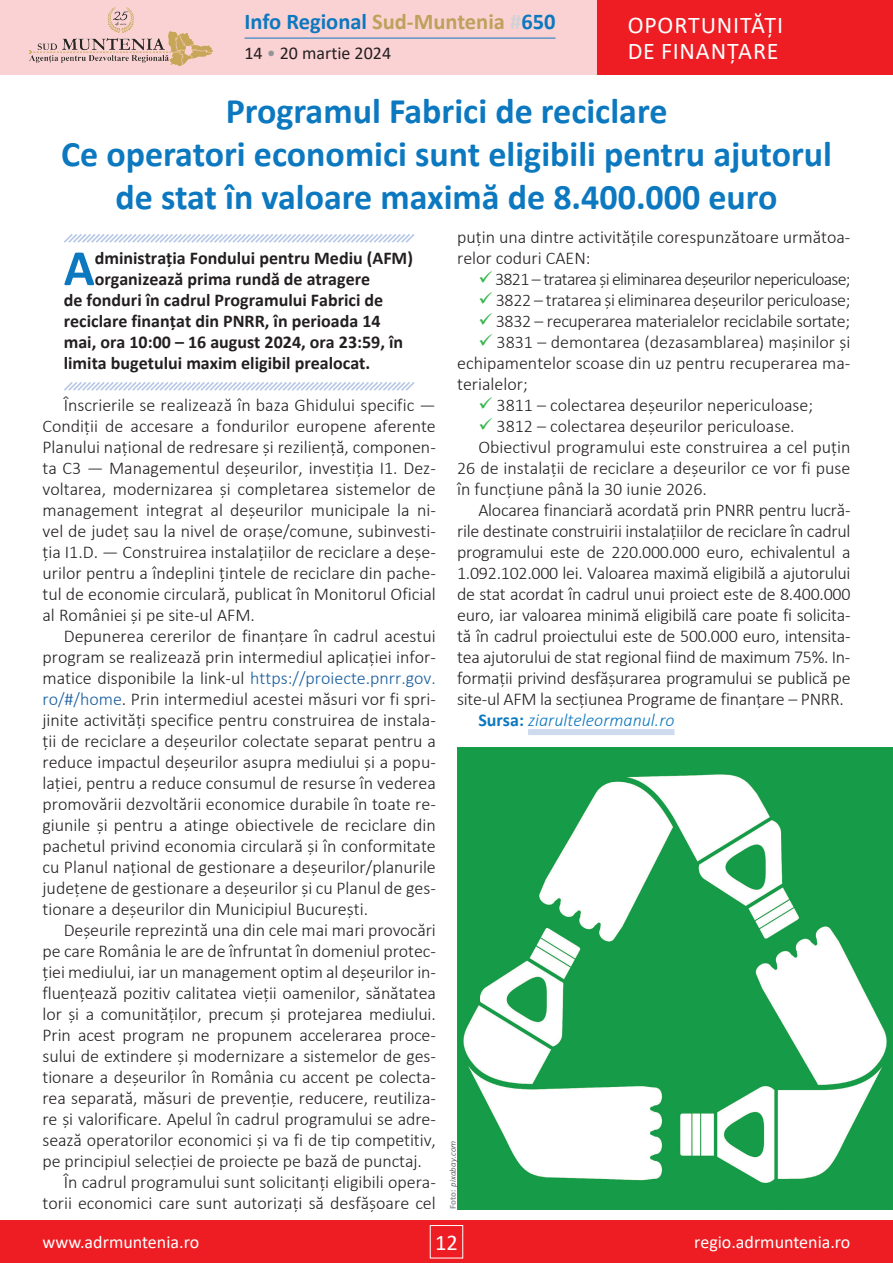
<style>
.page{position:relative;width:893px;height:1263px;background:#fff}
.page>*{position:absolute;margin:0;border:0;box-sizing:border-box;transform-origin:0 0}
.t1{font:700 51.15px "Calibri";color:#0c78bf}
.t2{font:700 36px/43.2px "Calibri";color:#0c78bf;text-align:center}
.t3{font:24px/25.5px "Calibri";letter-spacing:.035em;color:#fff}
.t4{font:700 22.5px "Calibri";color:#0c78bf}
.t5{font:22.5px "Calibri";color:#fff}
.t6{font:300 18px/21px "Calibri";letter-spacing:-.005em;color:#231f20;text-align:justify}
.t7{font:700 18px "Calibri";color:#231f20}
.t8{font:300 18px "Calibri";letter-spacing:-.04em;color:#231f20}
.t9{font:18px "Calibri";color:#fff}
.t10{font:italic 300 18px "Calibri";color:#0c78bf}
.t11{font:18px "Calibri";color:#231f20}
.t12{font:italic 300 9px "Calibri";letter-spacing:.015em;color:#3e3e3f}
.s1{color:#bfa05c}
.s2{color:#d1d2d4}
.s3{color:#939598}
.s4{color:#175d9e}
.s5{font-weight:700;font-style:normal}
.s6{font-weight:700;font-style:normal;color:#939598}
</style>
<div class="page">
<div style="left:0;top:1220px;width:893px;height:43px;background:#ee1d23"></div>
<div style="left:430px;top:1225px;width:33px;height:33px;border:1px solid #fff"></div>
<div style="left:0;top:0;width:893px;height:75px;background:#fbd2d3"></div>
<div style="left:597px;top:0;width:296px;height:75px;background:#ee1d23"></div>
<hr style="left:244px;top:38px;width:311px;height:1px;background:#0c78bf">
<img style="left:28px;top:7px;width:185px;height:59px">
<svg style="left:64px;top:234px;width:351px;height:9px"></svg>
<svg style="left:64px;top:382px;width:351px;height:9px"></svg>
<div style="left:528px;top:729px;width:146px;height:6px;background:#cedaee"></div>
<img style="left:457px;top:747px;width:436px;height:462px">
<h3 class="t3" style="left:628px;top:12px;width:157px">OPORTUNITĂȚI<br>DE FINANȚARE</h3>
<p class="t4" style="left:244px;top:6px;width:313px">Info Regional <span class="s1">Sud-Muntenia</span> <span class="s2">#</span>650</p>
<p class="t11" style="left:244px;top:41px;width:148px">14 <span class="s3">•</span> 20 martie 2024</p>
<h2 class="t2" style="left:61px;top:89px;width:772px">Programul Fabrici de reciclare<br>Ce operatori economici sunt eligibili pentru ajutorul de stat în valoare maximă de 8.400.000 euro</h2>
<h1 class="t1" style="left:64px;top:232px;width:32px">A</h1>
<p class="t7" style="left:95px;top:245px;width:320px">dministrația Fondului pentru Mediu (AFM)</p>
<p class="t7" style="left:95px;top:266px;width:277px">organizează prima rundă de atragere</p>
<p class="t7" style="left:64px;top:287px;width:321px">de fonduri în cadrul Programului Fabrici de</p>
<p class="t7" style="left:64px;top:308px;width:318px">reciclare finanțat din PNRR, în perioada 14</p>
<p class="t7" style="left:64px;top:329px;width:341px">mai, ora 10:00 – 16 august 2024, ora 23:59, în</p>
<p class="t7" style="left:64px;top:350px;width:308px">limita bugetului maxim eligibil prealocat.</p>
<p class="t6" style="left:43px;top:394px;width:395px;text-indent:21px">Înscrierile se realizează în baza Ghidului specific — Condiții de accesare a fondurilor europene aferente Planului național de redresare și reziliență, componen&shy;ta C3 — Managementul deșeurilor, investiția I1. Dez&shy;voltarea, modernizarea și completarea sistemelor de management integrat al deșeurilor municipale la ni&shy;vel de județ sau la nivel de orașe/comune, subinvesti&shy;ția I1.D. — Construirea instalațiilor de reciclare a deșe&shy;urilor pentru a îndeplini țintele de reciclare din pache&shy;tul de economie circulară, publicat în Monitorul Oficial al României și pe site-ul AFM.</p>
<p class="t6" style="left:43px;top:625px;width:395px;text-indent:21px">Depunerea cererilor de finanțare în cadrul acestui program se realizează prin intermediul aplicației infor&shy;matice disponibile la link-ul <span class="s4">https://proiecte.pnrr.gov. ro/#/home</span>. Prin intermediul acestei măsuri vor fi spri&shy;jinite activități specifice pentru construirea de instala&shy;ții de reciclare a deșeurilor colectate separat pentru a reduce impactul deșeurilor asupra mediului și a popu&shy;lației, pentru a reduce consumul de resurse în vederea promovării dezvoltării economice durabile în toate re&shy;giunile și pentru a atinge obiectivele de reciclare din pachetul privind economia circulară și în conformitate cu Planul național de gestionare a deșeurilor/planurile județene de gestionare a deșeurilor și cu Planul de ges&shy;tionare a deșeurilor din Municipiul București.</p>
<p class="t6" style="left:64px;top:920px;width:374px">Deșeurile reprezintă una din cele mai mari provocări</p>
<p class="t6" style="left:43px;top:941px;width:395px">pe care România le are de înfruntat în domeniul protec-</p>
<p class="t6" style="left:43px;top:962px;width:395px">ției mediului, iar un management optim al deșeurilor in-</p>
<p class="t6" style="left:43px;top:983px;width:395px">fluențează pozitiv calitatea vieții oamenilor, sănătatea</p>
<p class="t6" style="left:43px;top:1004px;width:395px">lor și a comunităților, precum și protejarea mediului.</p>
<p class="t6" style="left:43px;top:1025px;width:395px">Prin acest program ne propunem accelerarea proce-</p>
<p class="t6" style="left:43px;top:1046px;width:395px">sului de extindere și modernizare a sistemelor de ges-</p>
<p class="t6" style="left:43px;top:1067px;width:395px">tionare a deșeurilor în România cu accent pe colecta-</p>
<p class="t6" style="left:43px;top:1088px;width:395px">rea separată, măsuri de prevenție, reducere, reutiliza-</p>
<p class="t6" style="left:43px;top:1109px;width:395px">re și valorificare. Apelul în cadrul programului se adre-</p>
<p class="t6" style="left:43px;top:1130px;width:395px">sează operatorilor economici și va fi de tip competitiv,</p>
<p class="t6" style="left:43px;top:1151px;width:381px">pe principiul selecției de proiecte pe bază de punctaj.</p>
<p class="t6" style="left:64px;top:1172px;width:374px">În cadrul programului sunt solicitanți eligibili opera-</p>
<p class="t6" style="left:43px;top:1193px;width:395px">torii economici care sunt autorizați să desfășoare cel</p>
<p class="t6" style="left:457px;top:226px;width:395px">puțin una dintre activitățile corespunzătoare următoa&shy;relor coduri CAEN:</p>
<p class="t8" style="left:495px;top:268px;width:357px">3821 – tratarea și eliminarea deșeurilor nepericuloase;</p>
<p class="t6" style="left:496px;top:289px;width:356px">3822 – tratarea și eliminarea deșeurilor periculoase;</p>
<p class="t6" style="left:496px;top:310px;width:356px">3832 – recuperarea materialelor reciclabile sortate;</p>
<p class="t6" style="left:497px;top:331px;width:355px">3831 – demontarea (dezasamblarea) mașinilor și</p>
<p class="t6" style="left:457px;top:352px;width:395px">echipamentelor scoase din uz pentru recuperarea ma-</p>
<p class="t6" style="left:457px;top:373px;width:72px">terialelor;</p>
<p class="t6" style="left:497px;top:394px;width:318px">3811 – colectarea deșeurilor nepericuloase;</p>
<p class="t6" style="left:497px;top:415px;width:300px">3812 – colectarea deșeurilor periculoase.</p>
<p class="t6" style="left:478px;top:436px;width:374px">Obiectivul programului este construirea a cel puțin</p>
<p class="t6" style="left:457px;top:457px;width:395px">26 de instalații de reciclare a deșeurilor ce vor fi puse</p>
<p class="t6" style="left:457px;top:478px;width:251px">în funcțiune până la 30 iunie 2026.</p>
<p class="t6" style="left:478px;top:499px;width:374px">Alocarea financiară acordată prin PNRR pentru lucră-</p>
<p class="t6" style="left:457px;top:520px;width:395px">rile destinate construirii instalațiilor de reciclare în cadrul</p>
<p class="t6" style="left:457px;top:541px;width:395px">programului este de 220.000.000 euro, echivalentul a</p>
<p class="t6" style="left:457px;top:562px;width:395px">1.092.102.000 lei. Valoarea maximă eligibilă a ajutorului</p>
<p class="t6" style="left:457px;top:583px;width:395px">de stat acordat în cadrul unui proiect este de 8.400.000</p>
<p class="t6" style="left:457px;top:604px;width:395px">euro, iar valoarea minimă eligibilă care poate fi solicita-</p>
<p class="t6" style="left:457px;top:625px;width:395px">tă în cadrul proiectului este de 500.000 euro, intensita-</p>
<p class="t6" style="left:457px;top:646px;width:395px">tea ajutorului de stat regional fiind de maximum 75%. In-</p>
<p class="t6" style="left:457px;top:667px;width:395px">formații privind desfășurarea programului se publică pe</p>
<p class="t6" style="left:457px;top:688px;width:388px">site-ul AFM la secțiunea Programe de finanțare – PNRR.</p>
<p class="t10" style="left:478px;top:709px;width:198px"><span class="s5">Sursa:</span> ziarulteleormanul.ro</p>
<p class="t12" style="left:447px;top:1209px;width:70px;rotate:-90deg"><span class="s6">Foto:</span> pixabay.com</p>
<p class="t9" style="left:43px;top:1230px;width:158px">www.adrmuntenia.ro</p>
<p class="t5" style="left:435px;top:1226px;width:24px">12</p>
<p class="t9" style="left:694px;top:1230px;width:158px">regio.adrmuntenia.ro</p>
</div>
